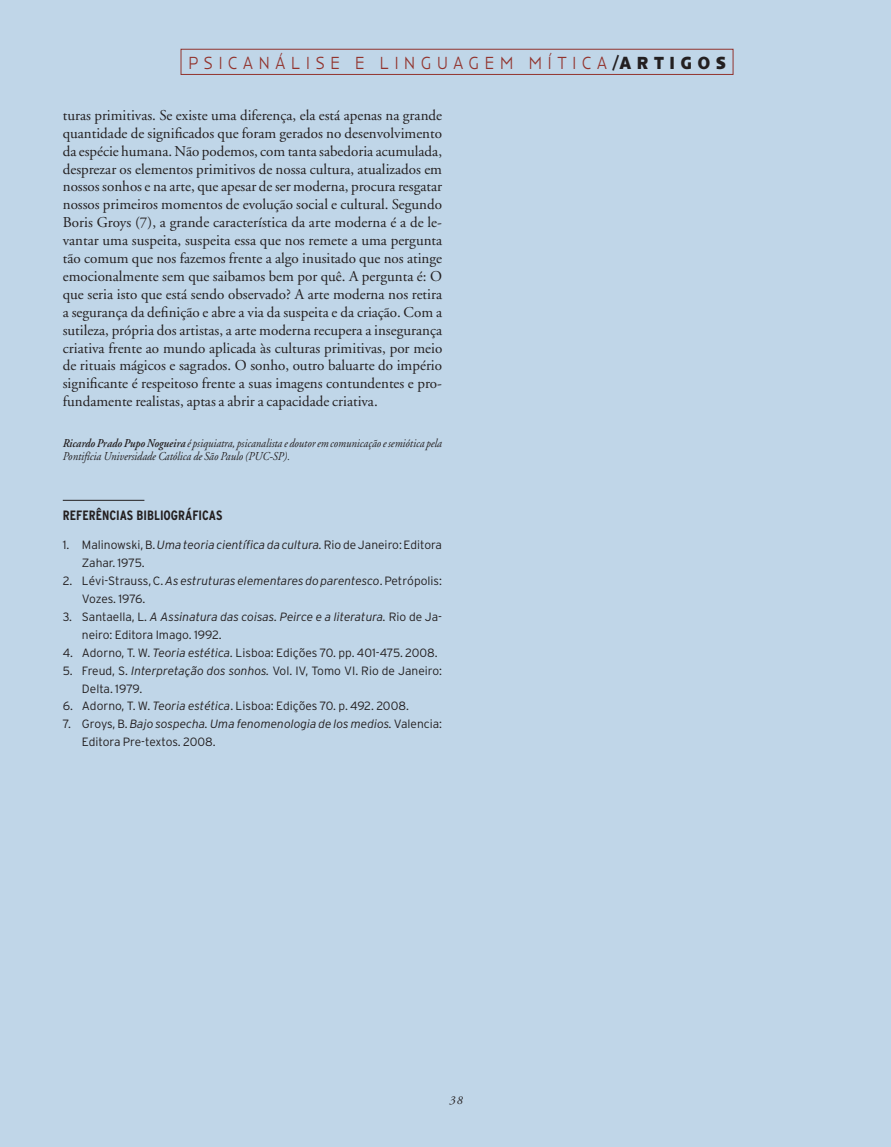
<style>
.page{position:relative;width:891px;height:1147px;background:#fff}
.page>*{position:absolute;margin:0;border:0;box-sizing:border-box;transform-origin:0 0}
.t1{font:300 18px "Anisette Petite";letter-spacing:.38em;color:#92342e;scale:.85 1}
.t2{font:15px/17.9px "Adobe Garamond";color:#231f20;text-align:justify}
.t3{font:700 condensed 13.5px "Interstate";color:#231f20}
.t4{font:300 12px/17.9px "Interstate";color:#231f20}
.t5{font:italic 12px/13.5px "Adobe Garamond";color:#231f20;scale:.9 1}
.t6{font:italic 12px "Adobe Garamond";color:#231f20}
.s1{font-weight:700;color:#231f20}
.s2{font-weight:600}
.s3{font-style:italic}
</style>
<div class="page">
<div style="left:0;top:0;width:891px;height:1146px;background:#c0d6e8"></div>
<div style="left:181px;top:49px;width:552px;height:26px;border:1px solid #92342e"></div>
<hr style="left:63px;top:500px;width:81px;height:1px;background:#231f20">
<p class="t1" style="left:188px;top:52px;width:634px">PSICANÁLISE E LINGUAGEM MÍTICA<span class="s1">/ARTIGOS</span></p>
<p class="t2" style="left:63px;top:107px;width:381px">turas primitivas. Se existe uma diferença, ela está apenas na grande quantidade de significados que foram gerados no desenvolvimento da espécie humana. Não podemos, com tanta sabedoria acumulada, desprezar os elementos primitivos de nossa cultura, atualizados em nossos sonhos e na arte, que apesar de ser moderna, procura resgatar nossos primeiros momentos de evolução social e cultural. Segundo Boris Groys (7), a grande característica da arte moderna é a de le&shy;vantar uma suspeita, suspeita essa que nos remete a uma pergunta tão comum que nos fazemos frente a algo inusitado que nos atinge emocionalmente sem que saibamos bem por quê. A pergunta é: O que seria isto que está sendo observado? A arte moderna nos retira a segurança da definição e abre a via da suspeita e da criação. Com a sutileza, própria dos artistas, a arte moderna recupera a insegurança criativa frente ao mundo aplicada às culturas primitivas, por meio de rituais mágicos e sagrados. O sonho, outro baluarte do império significante é respeitoso frente a suas imagens contundentes e pro&shy;fundamente realistas, aptas a abrir a capacidade criativa.</p>
<p class="t5" style="left:63px;top:436px;width:423px"><span class="s2">Ricardo Prado Pupo Nogueira</span> é psiquiatra, psicanalista e doutor em comunicação e semiótica pela<br>Pontifícia Universidade Católica de São Paulo (PUC-SP).</p>
<p class="t3" style="left:63px;top:508px;width:161px">REFERÊNCIAS BIBLIOGRÁFICAS</p>
<p class="t4" style="left:82px;top:536px;width:362px;text-indent:-19px">1. Malinowski, B. <span class="s3">Uma teoria científica da cultura.</span> Rio de Janeiro: Editora<br>Zahar. 1975.</p>
<p class="t4" style="left:82px;top:571px;width:362px;text-indent:-19px">2. Lévi-Strauss, C. <span class="s3">As estruturas elementares do parentesco</span>. Petrópolis:<br>Vozes. 1976.</p>
<p class="t4" style="left:82px;top:607px;width:362px;text-indent:-19px">3. Santaella, L. <span class="s3">A Assinatura das coisas. Peirce e a literatura.</span> Rio de Ja&shy;neiro: Editora Imago. 1992.</p>
<p class="t4" style="left:63px;top:643px;width:376px">4. Adorno, T. W. <span class="s3">Teoria estética.</span> Lisboa: Edições 70. pp. 401-475. 2008.</p>
<p class="t4" style="left:82px;top:661px;width:362px;text-indent:-19px">5. Freud, S. <span class="s3">Interpretação dos sonhos.</span> Vol. IV, Tomo VI. Rio de Janeiro:<br>Delta. 1979.</p>
<p class="t4" style="left:63px;top:697px;width:348px">6. Adorno, T. W. <span class="s3">Teoria estética</span>. Lisboa: Edições 70. p. 492. 2008.</p>
<p class="t4" style="left:82px;top:714px;width:362px;text-indent:-19px">7. Groys, B. <span class="s3">Bajo sospecha. Uma fenomenologia de los medios.</span> Valencia:<br>Editora Pre-textos. 2008.</p>
<p class="t6" style="left:449px;top:1093px;width:15px">38</p>
</div>
